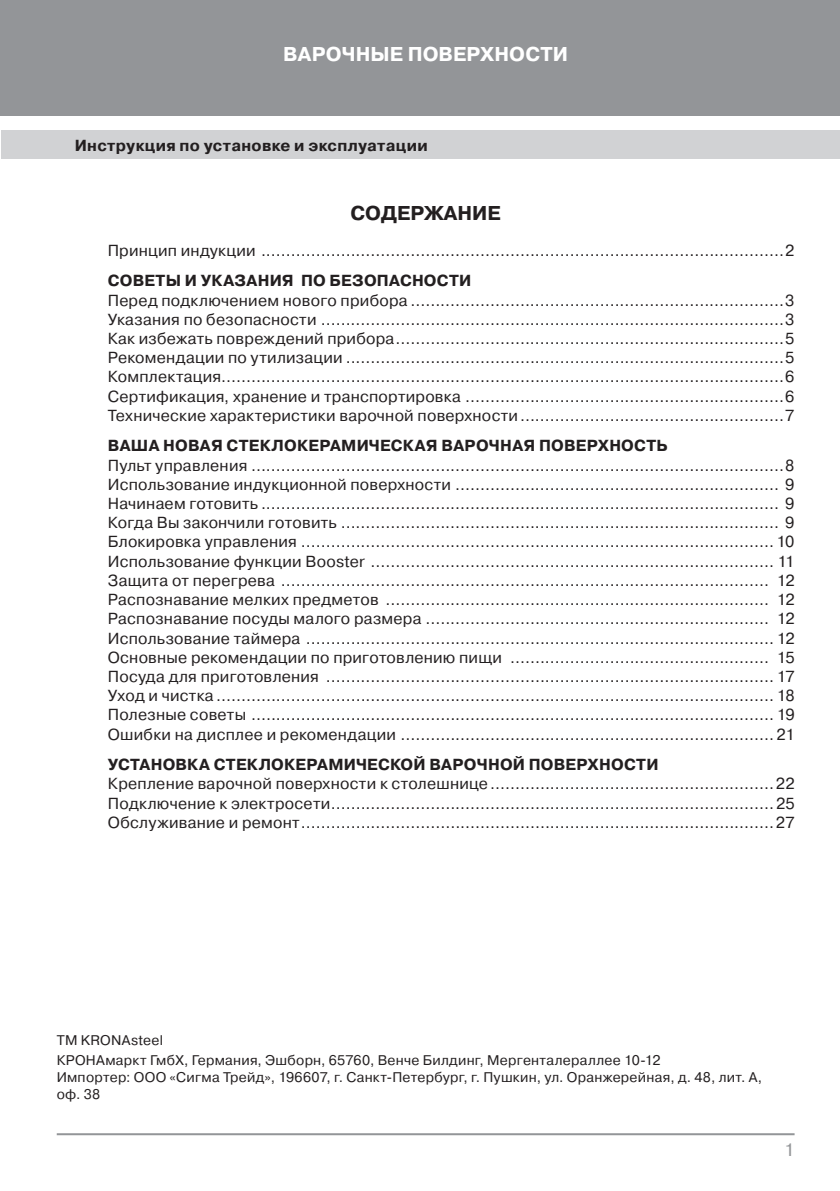
<style>
.page{position:relative;width:840px;height:1191px;background:#fff}
.page>*{position:absolute;margin:0;border:0;box-sizing:border-box;transform-origin:0 0}
.t1{font:700 20px "Pragmatica C";letter-spacing:.005em;color:#fff}
.t2{font:700 20px "Pragmatica C";color:#231f20}
.t3{font:18px "Pragmatica C";color:#939598}
.t4{font:16px/19.2px "Pragmatica C";letter-spacing:.015em;color:#231f20;text-align:justify}
.t5{font:700 16px "Pragmatica C";letter-spacing:.015em;color:#231f20}
.t6{font:14px/20px "Pragmatica C";letter-spacing:.02em;color:#231f20}
</style>
<div class="page">
<div style="left:0;top:0;width:839px;height:116px;background:#939598"></div>
<div style="left:1px;top:130px;width:838px;height:29px;background:#d1d2d4"></div>
<hr style="left:57px;top:1133px;width:737px;height:2px;background:#939598">
<p class="t1" style="left:283px;top:43px;width:286px">ВАРОЧНЫЕ ПОВЕРХНОСТИ</p>
<p class="t5" style="left:75px;top:136px;width:354px">Инструкция по установке и эксплуатации</p>
<p class="t2" style="left:350px;top:202px;width:151px">СОДЕРЖАНИЕ</p>
<p class="t4" style="left:108px;top:241px;width:687px">Принцип индукции .........................................................................................................2</p>
<p class="t5" style="left:108px;top:272px;width:365px">СОВЕТЫ И УКАЗАНИЯ ПО БЕЗОПАСНОСТИ</p>
<p class="t4" style="left:108px;top:291px;width:688px">Перед подключением нового прибора ...........................................................................3<br>Указания по безопасности .............................................................................................3<br>Как избежать повреждений прибора..............................................................................5<br>Рекомендации по утилизации ........................................................................................5<br>Комплектация.................................................................................................................6<br>Сертификация, хранение и транспортировка ................................................................6<br>Технические характеристики варочной поверхности.....................................................7</p>
<p class="t5" style="left:108px;top:437px;width:561px">ВАША НОВАЯ СТЕКЛОКЕРАМИЧЕСКАЯ ВАРОЧНАЯ ПОВЕРХНОСТЬ</p>
<p class="t4" style="left:108px;top:455px;width:688px">Пульт управления ...........................................................................................................8<br>Использование индукционной поверхности ................................................................. 9<br>Начинаем готовить ........................................................................................................ 9<br>Когда Вы закончили готовить ........................................................................................ 9<br>Блокировка управления ............................................................................................... 10<br>Использование функции Booster ................................................................................. 11<br>Защита от перегрева .................................................................................................. 12<br>Распознавание мелких предметов ............................................................................. 12<br>Распознавание посуды малого размера ..................................................................... 12<br>Использование таймера .............................................................................................. 12<br>Основные рекомендации по приготовлению пищи .................................................... 15<br>Посуда для приготовления .......................................................................................... 17<br>Уход и чистка ................................................................................................................ 18<br>Полезные советы ......................................................................................................... 19<br>Ошибки на дисплее и рекомендации ...........................................................................21</p>
<p class="t5" style="left:108px;top:755px;width:552px">УСТАНОВКА СТЕКЛОКЕРАМИЧЕСКОЙ ВАРОЧНОЙ ПОВЕРХНОСТИ</p>
<p class="t4" style="left:108px;top:774px;width:688px">Крепление варочной поверхности к столешнице.........................................................22<br>Подключение к электросети.........................................................................................25<br>Обслуживание и ремонт...............................................................................................27</p>
<p class="t6" style="left:57px;top:1030px;width:605px">ТМ KRONAsteel<br>КРОНАмаркт ГмбХ, Германия, Эшборн, 65760, Венче Билдинг, Мергенталераллее 10-12</p>
<p class="t6" style="left:57px;top:1068px;width:706px;line-height:16.8px">Импортер: ООО «Сигма Трейд», 196607, г. Санкт-Петербург, г. Пушкин, ул. Оранжерейная, д. 48, лит. А, оф. 38</p>
<p class="t3" style="left:783px;top:1139px;width:12px">1</p>
</div>
